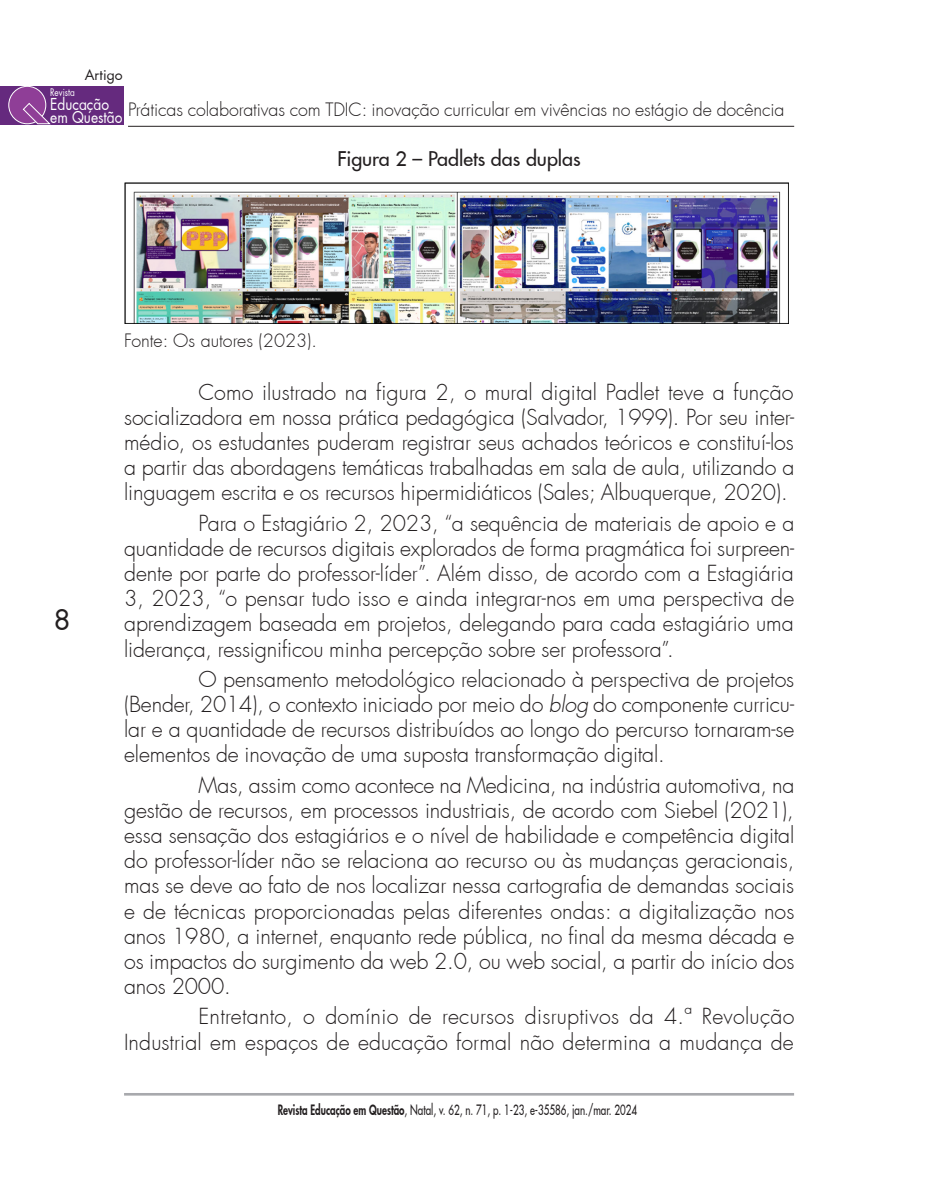
<style>
.page{position:relative;width:943px;height:1191px;background:#fff}
.page>*{position:absolute;margin:0;border:0;box-sizing:border-box;transform-origin:0 0}
.t1{font:28px "Futura LT Paneuropean";color:#231f20}
.Textoooo{font:300 21.7px/25.2px "Futura LT Paneuropean";letter-spacing:-.005em;color:#231f20;text-align:justify}
.Quadroooo{font:500 19.78px "Futura LT Paneuropean";color:#231f20}
.Legendaaaa{font:300 18.03px "Futura LT Paneuropean";letter-spacing:-.005em;color:#231f20}
.t2{font:16.1px "Futura LT Paneuropean";color:#fff;scale:.85 1}
.t3{font:500 14px "Futura LT Paneuropean";color:#231f20;scale:.7 1}
.t4{font:14px "Futura LT Paneuropean";color:#231f20}
.t5{font:10.15px "Futura LT Paneuropean";color:#fff;scale:.8 1}
.s1{font-style:italic}
.s2{font-weight:800}
</style>
<div class="page">
<hr style="left:124px;top:1093px;width:670px;height:2px;background:#a8a9ad">
<div style="left:0;top:86px;width:123px;height:39px;background:#652a7e"></div>
<div style="left:9px;top:86px;width:37px;height:38px;background:#8f3e97;border-radius:50%"></div>
<div style="left:9px;top:86px;width:37px;height:38px;border:1px solid #fff;border-radius:50%"></div>
<svg style="left:23px;top:103px;width:28px;height:21px"></svg>
<hr style="left:128px;top:126px;width:666px;height:1px;background:#231f20">
<img style="left:124px;top:182px;width:664px;height:141px">
<p class="t4" style="left:85px;top:63px;width:39px">Artigo</p>
<p class="t5" style="left:50px;top:83px;width:32px">Revista</p>
<p class="t2" style="left:50px;top:91px;width:71px">Educação</p>
<p class="Legendaaaa" style="left:50px;top:95px;width:736px"><sub>em</sub> <sub>Questão</sub> Práticas colaborativas com TDIC: inovação curricular em vivências no estágio de docência</p>
<p class="Quadroooo" style="left:337px;top:142px;width:245px">Figura 2 – Padlets das duplas</p>
<p class="t1" style="left:53px;top:596px;width:19px">8</p>
<p class="Legendaaaa" style="left:124px;top:326px;width:194px">Fonte: Os autores (2023).</p>
<p class="Textoooo" style="left:124px;top:377px;width:671px;text-indent:74px">Como ilustrado na figura 2, o mural digital Padlet teve a função socializadora em nossa prática pedagógica (Salvador, 1999). Por seu inter&shy;médio, os estudantes puderam registrar seus achados teóricos e constituí-los a partir das abordagens temáticas trabalhadas em sala de aula, utilizando a linguagem escrita e os recursos hipermidiáticos (Sales; Albuquerque, 2020).</p>
<p class="Textoooo" style="left:124px;top:508px;width:671px;text-indent:74px">Para o Estagiário 2, 2023, “a sequência de materiais de apoio e a quantidade de recursos digitais explorados de forma pragmática foi surpreen&shy;dente por parte do professor-líder”. Além disso, de acordo com a Estagiária 3, 2023, “o pensar tudo isso e ainda integrar-nos em uma perspectiva de aprendizagem baseada em projetos, delegando para cada estagiário uma liderança, ressignificou minha percepção sobre ser professora”.</p>
<p class="Textoooo" style="left:124px;top:665px;width:671px;text-indent:74px">O pensamento metodológico relacionado à perspectiva de projetos (Bender, 2014), o contexto iniciado por meio do <span class="s1">blog</span> do componente curricu&shy;lar e a quantidade de recursos distribuídos ao longo do percurso tornaram-se elementos de inovação de uma suposta transformação digital.</p>
<p class="Textoooo" style="left:124px;top:770px;width:672px;text-indent:74px">Mas, assim como acontece na Medicina, na indústria automotiva, na gestão de recursos, em processos industriais, de acordo com Siebel (2021), essa sensação dos estagiários e o nível de habilidade e competência digital do professor-líder não se relaciona ao recurso ou às mudanças geracionais, mas se deve ao fato de nos localizar nessa cartografia de demandas sociais e de técnicas proporcionadas pelas diferentes ondas: a digitalização nos anos 1980, a internet, enquanto rede pública, no final da mesma década e os impactos do surgimento da web 2.0, ou web social, a partir do início dos anos 2000.</p>
<p class="Textoooo" style="left:124px;top:1002px;width:672px;text-align:right">Entretanto, o domínio de recursos disruptivos da 4.ª Revolução<br>Industrial em espaços de educação formal não determina a mudança de</p>
<p class="t3" style="left:278px;top:1098px;width:515px"><span class="s2">Revista Educação em Questão</span>, Natal, v. 62, n. 71, p. 1-23, e-35586, jan./mar. 2024</p>
</div>
